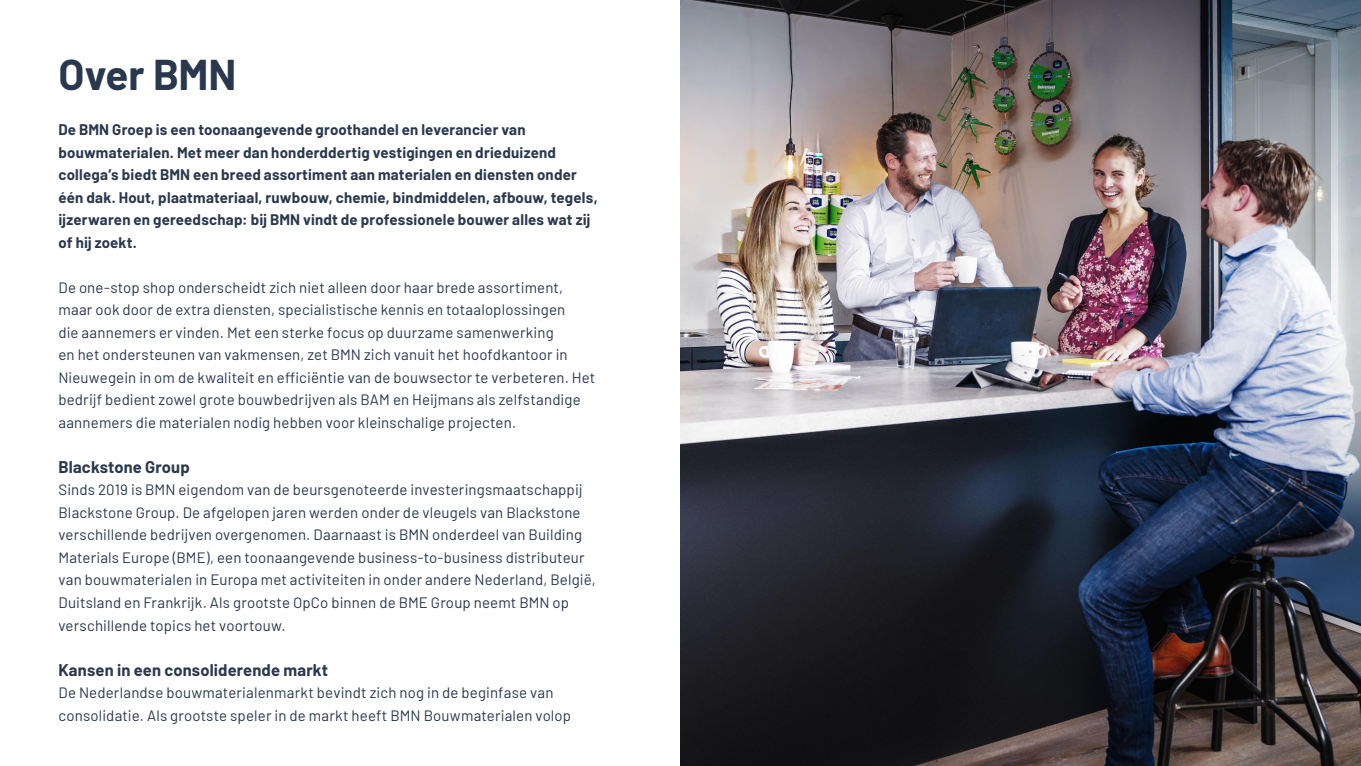
<style>
.page{position:relative;width:1361px;height:766px;background:#fff}
.page>*{position:absolute;margin:0;border:0;box-sizing:border-box;transform-origin:0 0}
.t1{font:700 42px "Barlow";letter-spacing:-.005em;color:#2a384e}
.t2{font:700 16.5px "Barlow";letter-spacing:.01em;color:#2a384e}
.t3{font:15px/22.5px "Barlow";letter-spacing:.01em;color:#2a384e}
.t4{font:700 15px/22.5px "Barlow";letter-spacing:.015em;color:#2a384e}
</style>
<div class="page">
<img style="left:680px;top:0;width:681px;height:765px">
<p class="t1" style="left:58px;top:44px;width:179px">Over BMN</p>
<p class="t4" style="left:58px;top:117px;width:541px">De BMN Groep is een toonaangevende groothandel en leverancier van bouwmaterialen. Met meer dan honderddertig vestigingen en drieduizend collega’s biedt BMN een breed assortiment aan materialen en diensten onder één dak. Hout, plaatmateriaal, ruwbouw, chemie, bindmiddelen, afbouw, tegels, ijzerwaren en gereedschap: bij BMN vindt de professionele bouwer alles wat zij of hij zoekt.</p>
<p class="t3" style="left:58px;top:275px;width:538px">De one-stop shop onderscheidt zich niet alleen door haar brede assortiment, maar ook door de extra diensten, specialistische kennis en totaaloplossingen<br>die aannemers er vinden. Met een sterke focus op duurzame samenwerking<br>en het ondersteunen van vakmensen, zet BMN zich vanuit het hoofdkantoor in Nieuwegein in om de kwaliteit en efficiëntie van de bouwsector te verbeteren. Het bedrijf bedient zowel grote bouwbedrijven als BAM en Heijmans als zelfstandige aannemers die materialen nodig hebben voor kleinschalige projecten.</p>
<p class="t2" style="left:58px;top:454px;width:133px">Blackstone Group</p>
<p class="t3" style="left:58px;top:477px;width:539px">Sinds 2019 is BMN eigendom van de beursgenoteerde investeringsmaatschappij Blackstone Group. De afgelopen jaren werden onder de vleugels van Blackstone verschillende bedrijven overgenomen. Daarnaast is BMN onderdeel van Building Materials Europe (BME), een toonaangevende business-to-business distributeur van bouwmaterialen in Europa met activiteiten in onder andere Nederland, België, Duitsland en Frankrijk. Als grootste OpCo binnen de BME Group neemt BMN op verschillende topics het voortouw.</p>
<p class="t2" style="left:58px;top:657px;width:271px">Kansen in een consoliderende markt</p>
<p class="t3" style="left:58px;top:680px;width:514px">De Nederlandse bouwmaterialenmarkt bevindt zich nog in de beginfase van consolidatie. Als grootste speler in de markt heeft BMN Bouwmaterialen volop</p>
</div>
